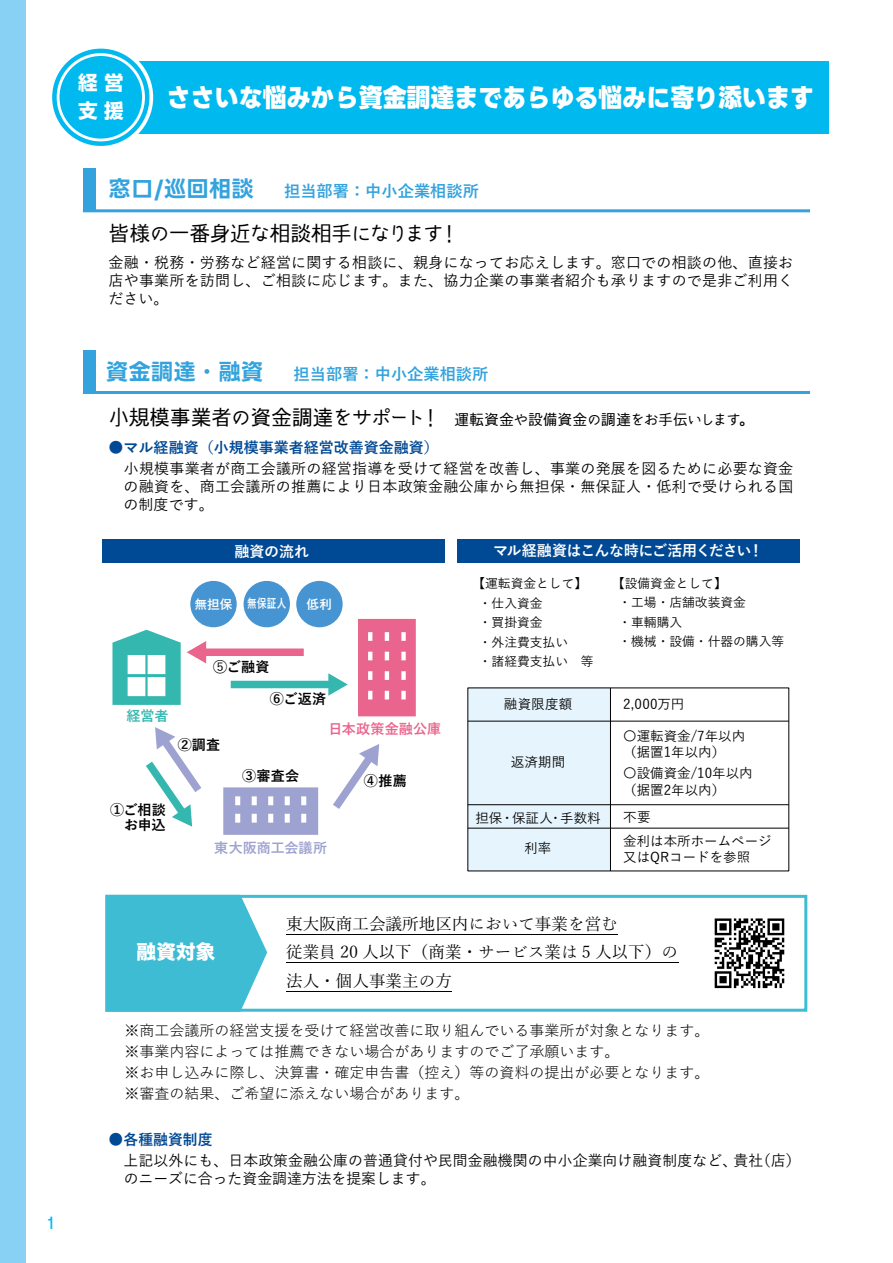
<style>
.page{position:relative;width:893px;height:1263px;background:#fff}
.page>*{position:absolute;margin:0;border:0;box-sizing:border-box;transform-origin:0 0}
.t1{font:800 25.5px "LINE Seed JP OTF";color:#fff;scale:.94 1}
.t2{font:21px "komorebi gothic P";letter-spacing:-.05em;color:#000}
.t3{font:19.5px "Hira Kaku Std W8";color:#fff}
.t4{font:700 19.5px/28.5px "Shin Go Pro";color:#fff}
.t5{font:16.65px/28.5px "Yu Mincho";color:#000}
.t6{font:16.5px "Stratos Web";color:#00b9ef}
.t7{font:700 16.2px "Yu Gothic";color:#34a3dd}
.t8{font:500 15px/18px "Yu Gothic";letter-spacing:.015em;color:#000;text-align:justify}
.t9{font:15px/21px "Yu Gothic";color:#000}
.t10{font:15px "komorebi gothic P";letter-spacing:-.03em;color:#000}
.t11{font:700 15px "Yu Gothic";color:#004994}
.t12{font:700 15px "Yu Gothic";letter-spacing:-.03em;color:#fff}
.t13{font:700 14.1px/14.7px "Yu Gothic";letter-spacing:.01em;color:#000}
.t14{font:700 14.1px "Yu Gothic";letter-spacing:.01em;color:#9ea2d0}
.t15{font:700 14.1px "Yu Gothic";letter-spacing:.005em;color:#ea658d}
.t16{font:700 14.1px "Yu Gothic";color:#34b7af}
.t17{font:500 13.5px/16.5px "Yu Gothic";color:#000}
.t18{font:500 12.75px/19.5px "Yu Gothic";color:#000}
.t19{font:700 12.6px "Yu Gothic";letter-spacing:.025em;color:#fff}
.s1{font-family:"LINE Seed JP OTF";font-size:22.5px}
.s2{font-size:21px}
</style>
<div class="page">
<div style="left:468px;top:688px;width:142px;height:183px;background:#e6f5fd"></div>
<div style="left:0;top:0;width:26px;height:1263px;background:#88d1f5"></div>
<hr style="left:83px;top:209px;width:727px;height:3px;background:#34a3dd">
<div style="left:83px;top:168px;width:13px;height:43px;background:#34a3dd"></div>
<svg style="left:105px;top:894px;width:164px;height:114px;background:#4dc1d7"></svg>
<div style="left:457px;top:539px;width:342px;height:24px;background:#004994"></div>
<div style="left:103px;top:539px;width:342px;height:24px;background:#004994"></div>
<div style="left:190px;top:581px;width:47px;height:46px;background:#4694d1;border-radius:50%"></div>
<div style="left:296px;top:581px;width:47px;height:46px;background:#4694d1;border-radius:50%"></div>
<div style="left:244px;top:581px;width:46px;height:46px;background:#4694d1;border-radius:50%"></div>
<hr style="left:286px;top:934px;width:332px;height:1px;background:#000">
<hr style="left:286px;top:962px;width:392px;height:1px;background:#000">
<hr style="left:286px;top:991px;width:166px;height:1px;background:#000">
<hr style="left:83px;top:391px;width:727px;height:3px;background:#34a3dd">
<div style="left:83px;top:350px;width:13px;height:42px;background:#34a3dd"></div>
<div style="left:86px;top:61px;width:742px;height:72px;background:#00b9ef"></div>
<svg style="left:48px;top:45px;width:105px;height:105px"></svg>
<div style="left:52px;top:49px;width:97px;height:97px;border:4px solid #00b9ef;border-radius:50%"></div>
<div style="left:60px;top:56px;width:82px;height:83px;background:#00b9ef;border-radius:50%"></div>
<hr style="left:610px;top:688px;width:1px;height:183px;background:#000">
<hr style="left:468px;top:721px;width:321px;height:1px;background:#000">
<hr style="left:468px;top:804px;width:321px;height:1px;background:#000">
<hr style="left:468px;top:828px;width:321px;height:1px;background:#000">
<div style="left:105px;top:895px;width:702px;height:117px;border:3px solid #3dbcd4"></div>
<div style="left:203px;top:648px;width:101px;height:8px;background:#ea658d"></div>
<svg style="left:187px;top:641px;width:19px;height:22px"></svg>
<div style="left:231px;top:681px;width:101px;height:7px;background:#34b7af"></div>
<svg style="left:328px;top:673px;width:20px;height:23px"></svg>
<svg style="left:333px;top:744px;width:47px;height:65px"></svg>
<svg style="left:146px;top:727px;width:56px;height:100px"></svg>
<svg style="left:358px;top:619px;width:58px;height:97px;background:#eb7196"></svg>
<svg style="left:223px;top:787px;width:95px;height:48px;background:#a8acd5"></svg>
<svg style="left:112px;top:630px;width:69px;height:75px"></svg>
<svg style="left:715px;top:918px;width:69px;height:70px"></svg>
<p class="t6" style="left:46px;top:1216px;width:11px">1</p>
<h3 class="t4" style="left:78px;top:66px;width:47px">経 営支 援</h3>
<h1 class="t1" style="left:167px;top:84px;width:690px">ささいな悩みから資金調達まであらゆる悩みに寄り添います</h1>
<p class="t7" style="left:109px;top:182px;width:372px"><span class="s1">窓口/巡回相談 　</span>担当部署：中小企業相談所</p>
<h2 class="t2" style="left:109px;top:222px;width:353px">皆様の一番身近な相談相手になります！</h2>
<p class="t8" style="left:109px;top:251px;width:686px">金融・税務・労務など経営に関する相談に、親身になってお応えします。窓口での相談の他、直接お店や事業所を訪問し、ご相談に応じます。また、協力企業の事業者紹介も承りますので是非ご利用ください。</p>
<p class="t7" style="left:106px;top:365px;width:384px"><span class="s1">資金調達・融資 　</span>担当部署：中小企業相談所</p>
<p class="t10" style="left:109px;top:411px;width:646px"><span class="s2">小規模事業者の資金調達をサポート！</span> 運転資金や設備資金の調達をお手伝いします。</p>
<p class="t11" style="left:109px;top:439px;width:331px">●マル経融資（小規模事業者経営改善資金融資）</p>
<p class="t8" style="left:124px;top:457px;width:671px;text-indent:-15px">　小規模事業者が商工会議所の経営指導を受けて経営を改善し、事業の発展を図るために必要な資金の融資を、商工会議所の推薦により日本政策金融公庫から無担保・無保証人・低利で受けられる国の制度です。</p>
<p class="t12" style="left:234px;top:543px;width:76px">融資の流れ</p>
<p class="t19" style="left:194px;top:596px;width:93px">無担保 無保証人</p>
<p class="t19" style="left:307px;top:597px;width:27px">低利</p>
<p class="t16" style="left:127px;top:708px;width:44px">経営者</p>
<p class="t13" style="left:110px;top:803px;width:57px">①ご相談　お申込</p>
<p class="t13" style="left:213px;top:660px;width:58px">➄ご融資</p>
<p class="t13" style="left:270px;top:692px;width:58px">⑥ご返済</p>
<p class="t13" style="left:178px;top:738px;width:44px">②調査</p>
<p class="t13" style="left:242px;top:769px;width:58px">③審査会</p>
<p class="t15" style="left:328px;top:720px;width:114px">日本政策金融公庫</p>
<p class="t13" style="left:364px;top:774px;width:44px">④推薦</p>
<p class="t14" style="left:214px;top:840px;width:114px">東大阪商工会議所</p>
<p class="t12" style="left:493px;top:542px;width:272px">マル経融資はこんな時にご活用ください！</p>
<p class="t18" style="left:479px;top:572px;width:116px;text-indent:-6px">【運転資金として】・仕入資金<br>・買掛資金<br>・外注費支払い<br>・諸経費支払い　等</p>
<p class="t18" style="left:618px;top:572px;width:167px;text-indent:-6px">【設備資金として】<br>・工場・店舗改装資金<br>・車輛購入<br>・機械・設備・什器の購入等</p>
<p class="t17" style="left:504px;top:694px;width:70px">融資限度額</p>
<p class="t17" style="left:511px;top:752px;width:56px">返済期間</p>
<p class="t17" style="left:623px;top:694px;width:63px">2,000万円</p>
<p class="t17" style="left:623px;top:726px;width:123px">〇運転資金/7年以内（据置1年以内）</p>
<p class="t17" style="left:623px;top:763px;width:131px">〇設備資金/10年以内（据置2年以内）</p>
<p class="t17" style="left:475px;top:808px;width:127px">担保・保証人・手数料</p>
<p class="t17" style="left:623px;top:807px;width:29px">不要</p>
<p class="t17" style="left:525px;top:838px;width:28px">利率</p>
<p class="t17" style="left:623px;top:831px;width:150px">金利は本所ホームページ又はQRコードを参照</p>
<h3 class="t3" style="left:137px;top:941px;width:80px">融資対象</h3>
<p class="t5" style="left:286px;top:908px;width:393px">東大阪商工会議所地区内において事業を営む<br>従業員 20 人以下（商業・サービス業は 5 人以下）の法人・個人事業主の方</p>
<p class="t9" style="left:124px;top:1018px;width:587px">※商工会議所の経営支援を受けて経営改善に取り組んでいる事業所が対象となります。※事業内容によっては推薦できない場合がありますのでご了承願います。<br>※お申し込みに際し、決算書・確定申告書（控え）等の資料の提出が必要となります。※審査の結果、ご希望に添えない場合があります。</p>
<p class="t11" style="left:109px;top:1131px;width:105px">●各種融資制度</p>
<p class="t8" style="left:124px;top:1149px;width:679px;text-indent:-15px">　上記以外にも、日本政策金融公庫の普通貸付や民間金融機関の中小企業向け融資制度など、貴社（店）のニーズに合った資金調達方法を提案します。</p>
</div>
